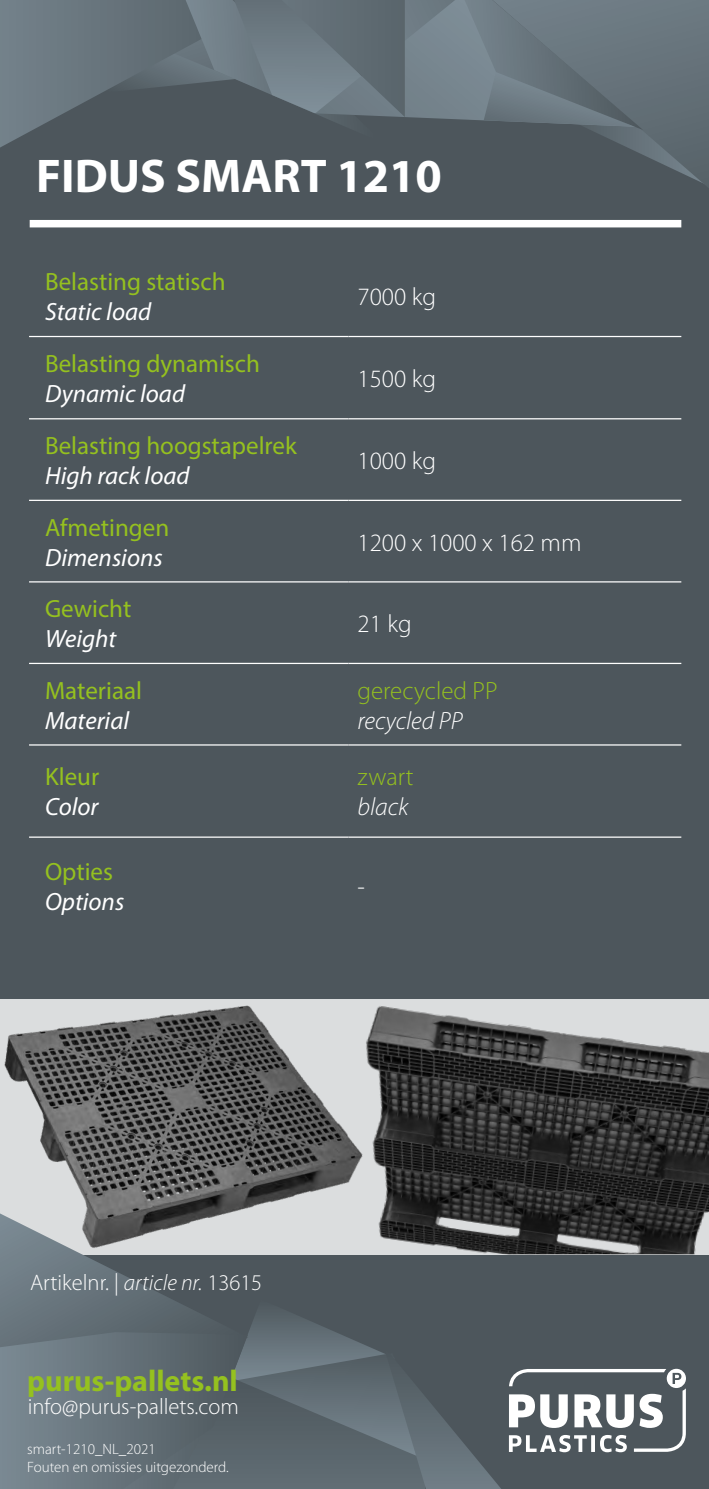
<style>
.page{position:relative;width:709px;height:1489px;background:#fff}
.page>*{position:absolute;margin:0;border:0;box-sizing:border-box;transform-origin:0 0}
.t1{font:700 47.5px "Myriad Pro";color:#fff}
.t2{font:700 30px "Myriad Pro";color:#95c11f}
.t3{font:25px "Myriad Pro";color:#95c11f}
.t4{font:italic 25px "Myriad Pro";color:#fff}
.t5{font:300 25px "Myriad Pro";color:#fff}
.t6{font:300 25px "Myriad Pro";color:#95c11f}
.t7{font:italic 300 25px "Myriad Pro";color:#fff}
.t8{font:300 22.5px "Myriad Pro";color:#fff}
.t9{font:300 15px/18.2px "Myriad Pro";color:#fff}
.s1{font-style:italic}
</style>
<div class="page">
<div style="left:0;top:0;width:709px;height:1488px;background:#4d565c"></div>
<svg style="left:0;top:1254px;width:501px;height:234px"></svg>
<svg style="left:0;top:0;width:709px;height:187px"></svg>
<svg style="left:509px;top:1368px;width:177px;height:83px"></svg>
<div style="left:30px;top:220px;width:651px;height:7px;background:#fff"></div>
<hr style="left:29px;top:336px;width:319px;height:1px;background:#fff">
<hr style="left:348px;top:336px;width:333px;height:1px;background:#fff">
<hr style="left:29px;top:418px;width:319px;height:1px;background:#fff">
<hr style="left:348px;top:418px;width:333px;height:1px;background:#fff">
<hr style="left:29px;top:499px;width:319px;height:2px;background:#fff">
<hr style="left:348px;top:499px;width:333px;height:2px;background:#fff">
<hr style="left:29px;top:581px;width:319px;height:1px;background:#fff">
<hr style="left:348px;top:581px;width:333px;height:1px;background:#fff">
<hr style="left:29px;top:662px;width:319px;height:2px;background:#fff">
<hr style="left:348px;top:662px;width:333px;height:2px;background:#fff">
<hr style="left:29px;top:744px;width:319px;height:1px;background:#fff">
<hr style="left:348px;top:744px;width:333px;height:1px;background:#fff">
<hr style="left:29px;top:836px;width:319px;height:1px;background:#fff">
<hr style="left:348px;top:836px;width:333px;height:1px;background:#fff">
<img style="left:0;top:999px;width:401px;height:279px">
<img style="left:300px;top:999px;width:409px;height:255px">
<h1 class="t1" style="left:36px;top:149px;width:407px">FIDUS SMART 1210</h1>
<p class="t3" style="left:45px;top:266px;width:182px">Belasting statisch</p>
<p class="t4" style="left:45px;top:298px;width:108px">Static load</p>
<p class="t3" style="left:45px;top:348px;width:216px">Belasting dynamisch</p>
<p class="t4" style="left:45px;top:380px;width:142px">Dynamic load</p>
<p class="t3" style="left:45px;top:430px;width:253px">Belasting hoogstapelrek</p>
<p class="t4" style="left:45px;top:462px;width:146px">High rack load</p>
<p class="t3" style="left:45px;top:511px;width:126px">Afmetingen</p>
<p class="t4" style="left:45px;top:543px;width:119px">Dimensions</p>
<p class="t3" style="left:45px;top:593px;width:88px">Gewicht</p>
<p class="t4" style="left:45px;top:625px;width:73px">Weight</p>
<p class="t3" style="left:45px;top:674px;width:98px">Materiaal</p>
<p class="t4" style="left:45px;top:706px;width:86px">Material</p>
<p class="t3" style="left:45px;top:761px;width:56px">Kleur</p>
<p class="t4" style="left:45px;top:793px;width:55px">Color</p>
<p class="t3" style="left:45px;top:856px;width:69px">Opties</p>
<p class="t4" style="left:45px;top:888px;width:81px">Options</p>
<p class="t5" style="left:357px;top:283px;width:80px">7000 kg</p>
<p class="t5" style="left:357px;top:365px;width:80px">1500 kg</p>
<p class="t5" style="left:357px;top:447px;width:80px">1000 kg</p>
<p class="t5" style="left:357px;top:528px;width:225px">1200 x 1000 x 162 mm</p>
<p class="t5" style="left:357px;top:610px;width:56px">21 kg</p>
<p class="t6" style="left:357px;top:676px;width:142px">gerecycled PP</p>
<p class="t7" style="left:357px;top:707px;width:107px">recycled PP</p>
<p class="t6" style="left:357px;top:763px;width:58px">zwart</p>
<p class="t7" style="left:357px;top:793px;width:52px">black</p>
<p class="t5" style="left:357px;top:872px;width:9px">-</p>
<p class="t8" style="left:30px;top:1269px;width:234px">Artikelnr. | <span class="s1">article nr.</span> 13615</p>
<p class="t2" style="left:27px;top:1364px;width:212px">purus-pallets.nl</p>
<p class="t8" style="left:28px;top:1393px;width:213px">info@purus-pallets.com</p>
<p class="t9" style="left:27px;top:1439px;width:203px">smart-1210_NL_2021<br>Fouten en omissies uitgezonderd.</p>
</div>
